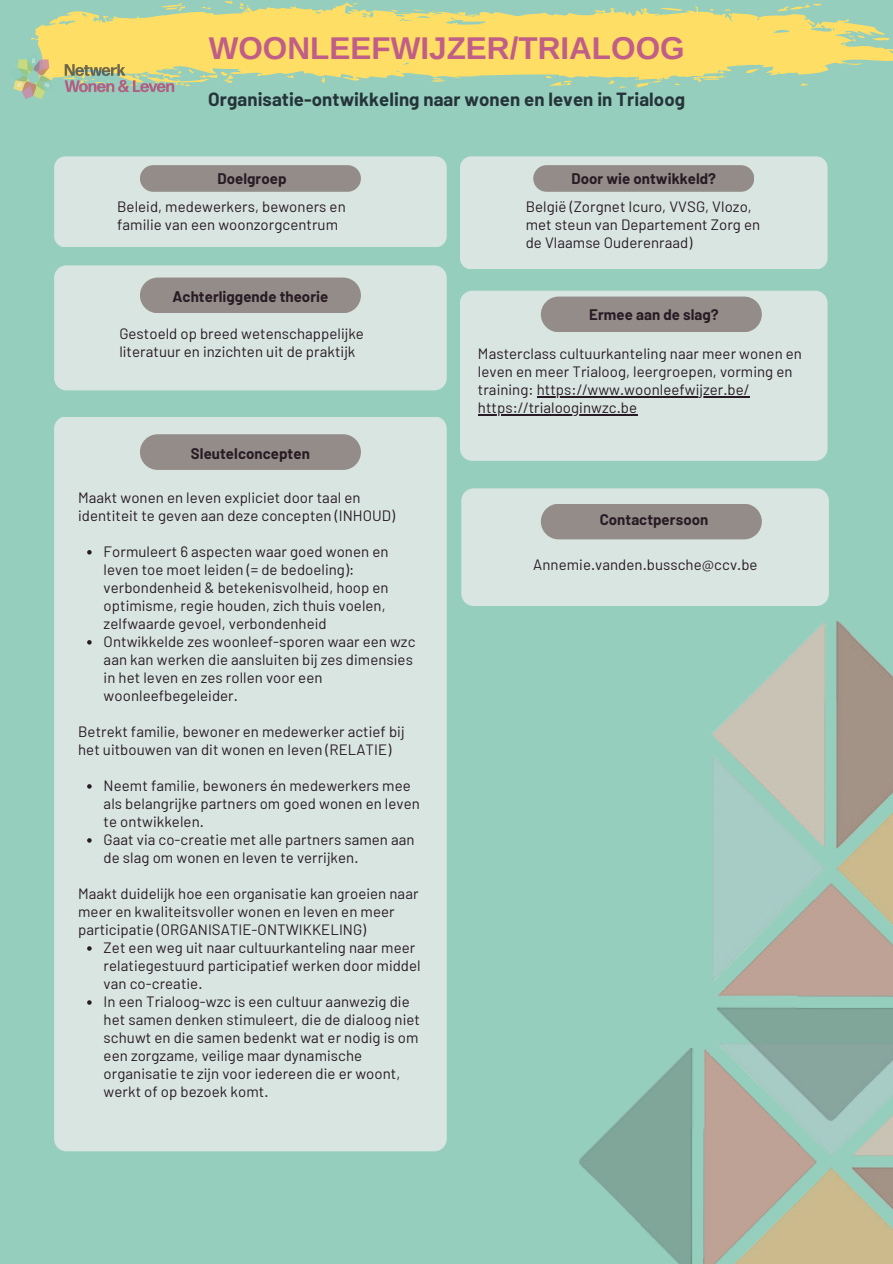
<style>
.page{position:relative;width:893px;height:1264px;background:#fff}
.page>*{position:absolute;margin:0;border:0;box-sizing:border-box;transform-origin:0 0}
.t1{font:700 31.5px "Arimo";color:#c15e87}
.t2{font:700 18.6px "Barlow";letter-spacing:.005em;color:#253439}
.t3{font:15px/18px "Barlow";letter-spacing:.005em;color:#291b25}
.t4{font:700 15px "Barlow";letter-spacing:.005em;color:#291b25}
</style>
<div class="page">
<div style="left:0;top:0;width:892px;height:1263px;background:#96cebd"></div>
<svg style="left:31px;top:0;width:861px;height:88px;fill:#fede64"></svg>
<div style="left:54px;top:156px;width:392px;height:91px;background:#d8e5e1"></div>
<div style="left:460px;top:156px;width:367px;height:113px;background:#d8e5e1"></div>
<div style="left:533px;top:165px;width:221px;height:27px;background:#938c88;border-radius:13px"></div>
<div style="left:54px;top:265px;width:392px;height:125px;background:#d8e5e1"></div>
<div style="left:140px;top:277px;width:221px;height:36px;background:#938c88;border-radius:18px"></div>
<div style="left:54px;top:417px;width:392px;height:734px;background:#d8e5e1"></div>
<div style="left:140px;top:434px;width:221px;height:36px;background:#938c88;border-radius:18px"></div>
<div style="left:460px;top:291px;width:367px;height:170px;background:#d8e5e1"></div>
<div style="left:541px;top:296px;width:220px;height:36px;background:#938c88;border-radius:18px"></div>
<div style="left:140px;top:165px;width:221px;height:27px;background:#938c88;border-radius:13px"></div>
<div style="left:461px;top:488px;width:367px;height:118px;background:#d8e5e1"></div>
<div style="left:541px;top:503px;width:220px;height:36px;background:#938c88;border-radius:18px"></div>
<img style="left:13px;top:49px;width:169px;height:50px">
<img style="left:579px;top:1065px;width:313px;height:198px">
<svg style="left:87px;top:550px;width:5px;height:4px"></svg>
<svg style="left:87px;top:640px;width:5px;height:4px"></svg>
<svg style="left:87px;top:784px;width:5px;height:4px"></svg>
<svg style="left:87px;top:838px;width:5px;height:4px"></svg>
<svg style="left:87px;top:946px;width:5px;height:4px"></svg>
<svg style="left:87px;top:1000px;width:5px;height:4px"></svg>
<hr style="left:536px;top:396px;width:213px;height:1px;background:#291b25">
<hr style="left:478px;top:414px;width:159px;height:1px;background:#291b25">
<img style="left:674px;top:622px;width:218px;height:498px">
<h1 class="t1" style="left:209px;top:31px;width:477px">WOONLEEFWIJZER/TRIALOOG</h1>
<p class="t2" style="left:208px;top:88px;width:478px">Organisatie-ontwikkeling naar wonen en leven in Trialoog</p>
<p class="t4" style="left:217px;top:169px;width:71px">Doelgroep</p>
<p class="t3" style="left:117px;top:197px;width:230px">Beleid, medewerkers, bewoners en familie van een woonzorgcentrum</p>
<p class="t4" style="left:172px;top:287px;width:157px">Achterliggende theorie</p>
<p class="t3" style="left:119px;top:324px;width:246px">Gestoeld op breed wetenschappelijke literatuur en inzichten uit de praktijk</p>
<p class="t4" style="left:191px;top:444px;width:120px">Sleutelconcepten</p>
<p class="t3" style="left:78px;top:488px;width:318px">Maakt wonen en leven expliciet door taal en identiteit te geven aan deze concepten (INHOUD)</p>
<p class="t3" style="left:104px;top:542px;width:313px">Formuleert 6 aspecten waar goed wonen en leven toe moet leiden (= de bedoeling): verbondenheid &amp; betekenisvolheid, hoop en optimisme, regie houden, zich thuis voelen, zelfwaarde gevoel, verbondenheid<br>Ontwikkelde zes woonleef-sporen waar een wzc aan kan werken die aansluiten bij zes dimensies in het leven en zes rollen voor een woonleefbegeleider.</p>
<p class="t3" style="left:78px;top:722px;width:328px">Betrekt familie, bewoner en medewerker actief bij het uitbouwen van dit wonen en leven (RELATIE)</p>
<p class="t3" style="left:104px;top:776px;width:318px">Neemt familie, bewoners én medewerkers mee als belangrijke partners om goed wonen en leven te ontwikkelen.<br>Gaat via co-creatie met alle partners samen aan de slag om wonen en leven te verrijken.</p>
<p class="t3" style="left:78px;top:884px;width:342px">Maakt duidelijk hoe een organisatie kan groeien naar meer en kwaliteitsvoller wonen en leven en meer participatie (ORGANISATIE-ONTWIKKELING)</p>
<p class="t3" style="left:104px;top:938px;width:318px">Zet een weg uit naar cultuurkanteling naar meer relatiegestuurd participatief werken door middel van co-creatie.<br>In een Trialoog-wzc is een cultuur aanwezig die het samen denken stimuleert, die de dialoog niet schuwt en die samen bedenkt wat er nodig is om een zorgzame, veilige maar dynamische organisatie te zijn voor iedereen die er woont, werkt of op bezoek komt.</p>
<p class="t4" style="left:571px;top:169px;width:146px">Door wie ontwikkeld?</p>
<p class="t3" style="left:525px;top:197px;width:236px">België (Zorgnet Icuro, VVSG, Vlozo, met steun van Departement Zorg en de Vlaamse Ouderenraad)</p>
<p class="t4" style="left:589px;top:305px;width:131px">Ermee aan de slag?</p>
<p class="t3" style="left:478px;top:344px;width:325px">Masterclass cultuurkanteling naar meer wonen en leven en meer Trialoog, leergroepen, vorming en training: https://www.woonleefwijzer.be/ https://trialooginwzc.be</p>
<p class="t4" style="left:599px;top:510px;width:110px">Contactpersoon</p>
<p class="t3" style="left:533px;top:554px;width:226px">Annemie.vanden.bussche@ccv.be</p>
</div>
